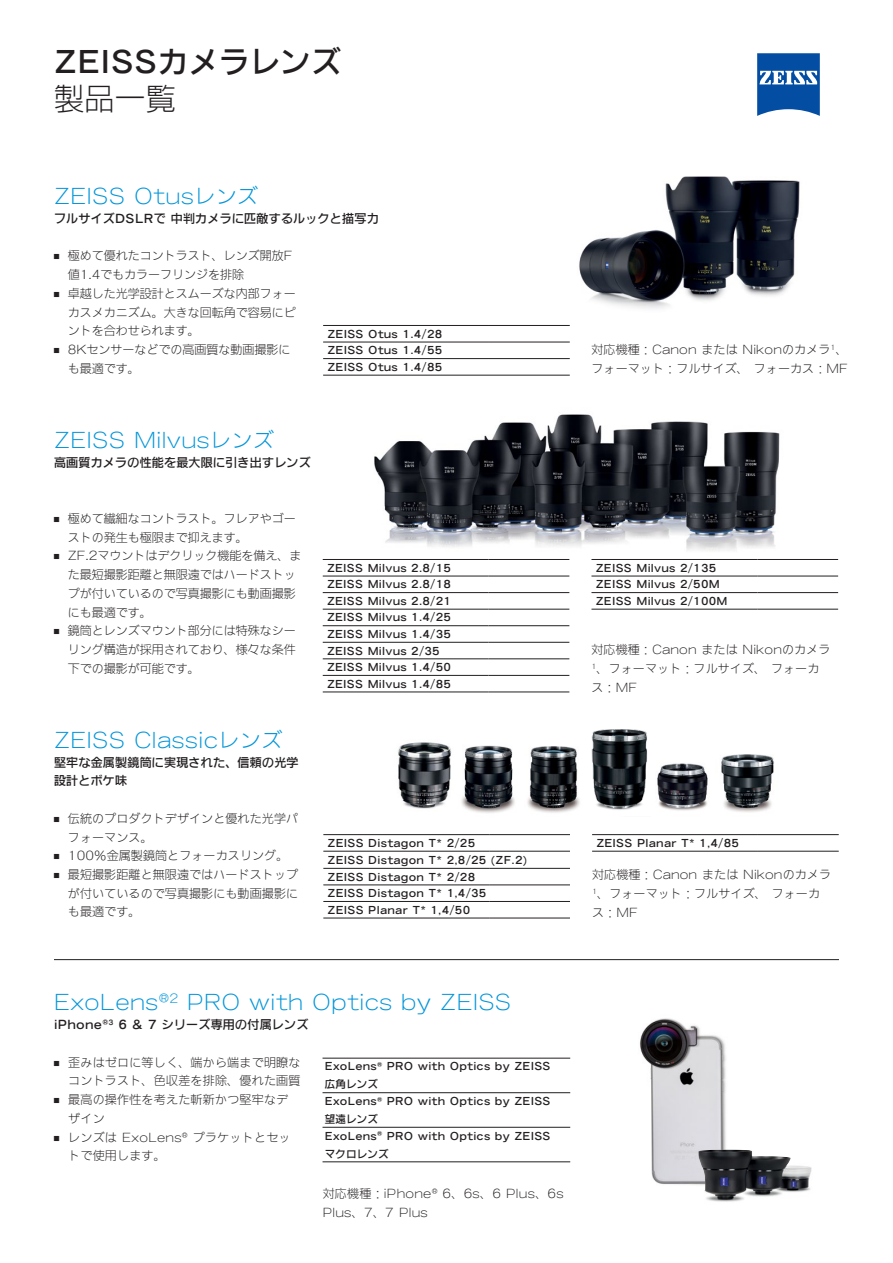
<style>
.page{position:relative;width:893px;height:1263px;background:#fff}
.page>*{position:absolute;margin:0;border:0;box-sizing:border-box;transform-origin:0 0}
.t1{font:500 30px "Iwa N Go Pro";letter-spacing:.02em;color:#231f20}
.t2{font:300 30px "Iwa N Go Pro";color:#231f20}
.t3{font:300 21px "Iwa N Go Pro";letter-spacing:.02em;color:#0095da}
.t4{font:300 12px/18.8px "Iwa N Go Pro";letter-spacing:.01em;color:#231f20}
.t5{font:500 12px/18.8px "Iwa N Go Pro";letter-spacing:.02em;color:#231f20}
.t6{font:500 10.5px/16.5px "Iwa N Go Pro";letter-spacing:.02em;color:#231f20}
.s1{font-family:"Zeiss Frutiger Next Pro"}
</style>
<div class="page">
<img style="left:579px;top:176px;width:221px;height:133px">
<img style="left:398px;top:742px;width:117px;height:71px">
<img style="left:591px;top:729px;width:56px;height:81px">
<img style="left:657px;top:763px;width:51px;height:48px">
<img style="left:721px;top:754px;width:53px;height:59px">
<img style="left:527px;top:746px;width:53px;height:67px">
<img style="left:374px;top:414px;width:406px;height:146px">
<hr style="left:323px;top:325px;width:166px;height:1px;background:#231f20">
<hr style="left:489px;top:325px;width:81px;height:1px;background:#231f20">
<hr style="left:323px;top:342px;width:166px;height:1px;background:#231f20">
<hr style="left:489px;top:342px;width:81px;height:1px;background:#231f20">
<hr style="left:323px;top:358px;width:166px;height:1px;background:#231f20">
<hr style="left:489px;top:358px;width:81px;height:1px;background:#231f20">
<hr style="left:323px;top:375px;width:166px;height:1px;background:#231f20">
<hr style="left:489px;top:375px;width:81px;height:1px;background:#231f20">
<svg style="left:757px;top:53px;width:63px;height:63px"></svg>
<hr style="left:323px;top:559px;width:166px;height:1px;background:#231f20">
<hr style="left:489px;top:559px;width:80px;height:1px;background:#231f20">
<hr style="left:323px;top:576px;width:166px;height:1px;background:#231f20">
<hr style="left:489px;top:576px;width:80px;height:1px;background:#231f20">
<hr style="left:323px;top:592px;width:166px;height:1px;background:#231f20">
<hr style="left:489px;top:592px;width:80px;height:1px;background:#231f20">
<hr style="left:323px;top:609px;width:166px;height:1px;background:#231f20">
<hr style="left:489px;top:609px;width:80px;height:1px;background:#231f20">
<hr style="left:323px;top:625px;width:166px;height:1px;background:#231f20">
<hr style="left:489px;top:625px;width:80px;height:1px;background:#231f20">
<hr style="left:323px;top:642px;width:166px;height:1px;background:#231f20">
<hr style="left:489px;top:642px;width:80px;height:1px;background:#231f20">
<hr style="left:323px;top:659px;width:166px;height:1px;background:#231f20">
<hr style="left:489px;top:659px;width:80px;height:1px;background:#231f20">
<hr style="left:323px;top:675px;width:166px;height:1px;background:#231f20">
<hr style="left:489px;top:675px;width:80px;height:1px;background:#231f20">
<hr style="left:323px;top:692px;width:166px;height:1px;background:#231f20">
<hr style="left:489px;top:692px;width:80px;height:1px;background:#231f20">
<hr style="left:591px;top:559px;width:166px;height:1px;background:#231f20">
<hr style="left:757px;top:559px;width:81px;height:1px;background:#231f20">
<hr style="left:591px;top:576px;width:166px;height:1px;background:#231f20">
<hr style="left:757px;top:576px;width:81px;height:1px;background:#231f20">
<hr style="left:591px;top:592px;width:166px;height:1px;background:#231f20">
<hr style="left:757px;top:592px;width:81px;height:1px;background:#231f20">
<hr style="left:591px;top:609px;width:166px;height:1px;background:#231f20">
<hr style="left:757px;top:609px;width:81px;height:1px;background:#231f20">
<hr style="left:323px;top:834px;width:166px;height:1px;background:#231f20">
<hr style="left:489px;top:834px;width:81px;height:1px;background:#231f20">
<hr style="left:323px;top:851px;width:166px;height:1px;background:#231f20">
<hr style="left:489px;top:851px;width:81px;height:1px;background:#231f20">
<hr style="left:323px;top:868px;width:166px;height:1px;background:#231f20">
<hr style="left:489px;top:868px;width:81px;height:1px;background:#231f20">
<hr style="left:323px;top:885px;width:166px;height:1px;background:#231f20">
<hr style="left:489px;top:885px;width:81px;height:1px;background:#231f20">
<hr style="left:323px;top:901px;width:166px;height:1px;background:#231f20">
<hr style="left:489px;top:901px;width:81px;height:1px;background:#231f20">
<hr style="left:323px;top:918px;width:166px;height:1px;background:#231f20">
<hr style="left:489px;top:918px;width:81px;height:1px;background:#231f20">
<hr style="left:592px;top:834px;width:166px;height:1px;background:#231f20">
<hr style="left:758px;top:834px;width:81px;height:1px;background:#231f20">
<hr style="left:592px;top:851px;width:166px;height:1px;background:#231f20">
<hr style="left:758px;top:851px;width:81px;height:1px;background:#231f20">
<hr style="left:54px;top:959px;width:785px;height:1px;background:#231f20">
<img style="left:640px;top:1018px;width:102px;height:167px">
<hr style="left:323px;top:1058px;width:247px;height:1px;background:#231f20">
<hr style="left:323px;top:1092px;width:247px;height:1px;background:#231f20">
<hr style="left:323px;top:1127px;width:247px;height:1px;background:#231f20">
<hr style="left:323px;top:1161px;width:247px;height:1px;background:#231f20">
<img style="left:698px;top:1150px;width:114px;height:52px">
<h1 class="t1" style="left:54px;top:39px;width:289px">ZEISSカメラレンズ</h1>
<h1 class="t2" style="left:54px;top:77px;width:123px">製品一覧</h1>
<h2 class="t3" style="left:54px;top:181px;width:206px">ZEISS Otusレンズ</h2>
<p class="t5" style="left:54px;top:208px;width:326px">フルサイズDSLRで 中判カメラに匹敵するルックと描写力</p>
<p class="t4" style="left:68px;top:246px;width:226px;text-indent:-14px"><span class="s1">•</span> 極めて優れたコントラスト、レンズ開放F値1.4でもカラーフリンジを排除</p>
<p class="t4" style="left:68px;top:283px;width:229px;text-align:justify;text-indent:-14px"><span class="s1">•</span> 卓越した光学設計とスムーズな内部フォーカスメカニズム。大きな回転角で容易にピントを合わせられます。</p>
<p class="t4" style="left:68px;top:339px;width:224px;text-indent:-14px"><span class="s1">•</span> 8Kセンサーなどでの高画質な動画撮影にも最適です。</p>
<p class="t6" style="left:327px;top:325px;width:116px;text-align:justify">ZEISS Otus 1.4/28<br>ZEISS Otus 1.4/55<br>ZEISS Otus 1.4/85</p>
<h2 class="t3" style="left:54px;top:424px;width:222px">ZEISS Milvusレンズ</h2>
<p class="t5" style="left:54px;top:452px;width:258px">高画質カメラの性能を最大限に引き出すレンズ</p>
<p class="t4" style="left:591px;top:339px;width:258px">対応機種：Canon または Nikonのカメラ<sup>1</sup>、フォーマット：フルサイズ、 フォーカス：MF</p>
<p class="t4" style="left:68px;top:508px;width:229px;text-indent:-14px"><span class="s1">•</span> 極めて繊細なコントラスト。フレアやゴーストの発生も極限まで抑えます。</p>
<p class="t4" style="left:68px;top:546px;width:235px;text-indent:-14px"><span class="s1">•</span> ZF.2マウントはデクリック機能を備え、また最短撮影距離と無限遠ではハードストップが付いているので写真撮影にも動画撮影にも最適です。</p>
<p class="t4" style="left:68px;top:621px;width:229px;text-align:justify;text-indent:-14px"><span class="s1">•</span> 鏡筒とレンズマウント部分には特殊なシーリング構造が採用されており、様々な条件下での撮影が可能です。</p>
<h2 class="t3" style="left:54px;top:724px;width:230px">ZEISS Classicレンズ</h2>
<p class="t5" style="left:54px;top:752px;width:246px">堅牢な金属製鏡筒に実現された、信頼の光学設計とボケ味</p>
<p class="t4" style="left:68px;top:808px;width:232px;text-indent:-14px"><span class="s1">•</span> 伝統のプロダクトデザインと優れた光学パフォーマンス。</p>
<p class="t4" style="left:54px;top:846px;width:236px"><span class="s1">•</span> 100%金属製鏡筒とフォーカスリング。</p>
<p class="t4" style="left:68px;top:864px;width:232px;text-align:justify;text-indent:-14px"><span class="s1">•</span> 最短撮影距離と無限遠ではハードストップが付いているので写真撮影にも動画撮影にも最適です。</p>
<p class="t6" style="left:327px;top:559px;width:126px">ZEISS Milvus 2.8/15<br>ZEISS Milvus 2.8/18<br>ZEISS Milvus 2.8/21<br>ZEISS Milvus 1.4/25<br>ZEISS Milvus 1.4/35<br>ZEISS Milvus 2/35<br>ZEISS Milvus 1.4/50<br>ZEISS Milvus 1.4/85</p>
<p class="t6" style="left:596px;top:559px;width:133px">ZEISS Milvus 2/135<br>ZEISS Milvus 2/50M<br>ZEISS Milvus 2/100M</p>
<p class="t4" style="left:591px;top:639px;width:240px">対応機種：Canon または Nikonのカメラ<br><sup>1</sup>、フォーマット：フルサイズ、 フォーカス：MF</p>
<p class="t6" style="left:328px;top:834px;width:201px">ZEISS Distagon T* 2/25<br>ZEISS Distagon T* 2,8/25 (ZF.2)<br>ZEISS Distagon T* 2/28<br>ZEISS Distagon T* 1,4/35<br>ZEISS Planar T* 1,4/50</p>
<p class="t6" style="left:596px;top:834px;width:144px">ZEISS Planar T* 1,4/85</p>
<p class="t4" style="left:592px;top:864px;width:240px">対応機種：Canon または Nikonのカメラ<br><sup>1</sup>、フォーマット：フルサイズ、 フォーカス：MF</p>
<h2 class="t3" style="left:54px;top:987px;width:459px">ExoLens<sup>®2</sup> PRO with Optics by ZEISS</h2>
<p class="t5" style="left:54px;top:1014px;width:256px">iPhone<sup>®3</sup> 6 &amp; 7 シリーズ専用の付属レンズ</p>
<p class="t4" style="left:54px;top:1052px;width:248px;text-align:right"><span class="s1">•</span> 歪みはゼロに等しく、端から端まで明瞭なコントラスト、色収差を排除、優れた画質</p>
<p class="t4" style="left:68px;top:1089px;width:222px;text-indent:-14px"><span class="s1">•</span> 最高の操作性を考えた斬新かつ堅牢なデザイン</p>
<p class="t4" style="left:68px;top:1127px;width:224px;text-indent:-14px"><span class="s1">•</span> レンズは ExoLens<sup>®</sup> プラケットとセットで使用します。</p>
<p class="t6" style="left:325px;top:1057px;width:227px;line-height:18px">ExoLens<sup>®</sup> PRO with Optics by ZEISS広角レンズ</p>
<p class="t6" style="left:325px;top:1091px;width:227px;line-height:18px">ExoLens<sup>®</sup> PRO with Optics by ZEISS望遠レンズ</p>
<p class="t6" style="left:325px;top:1126px;width:227px;line-height:18px">ExoLens<sup>®</sup> PRO with Optics by ZEISSマクロレンズ</p>
<p class="t4" style="left:323px;top:1183px;width:243px">対応機種：iPhone<sup>®</sup> 6、6s、6 Plus、6s<br>Plus、7、7 Plus</p>
</div>
